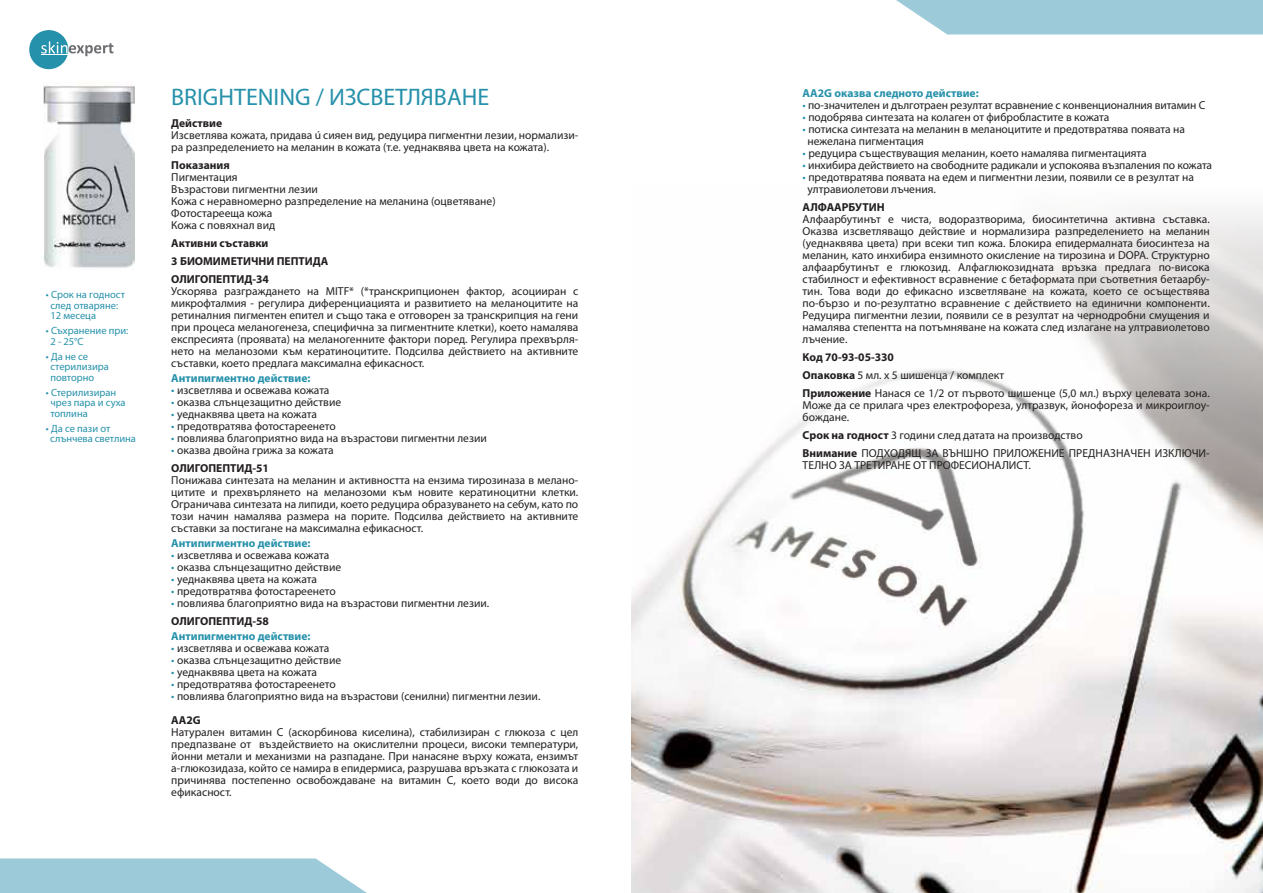
<style>
.page{position:relative;width:1263px;height:893px;background:#fff}
.page>*{position:absolute;margin:0;border:0;box-sizing:border-box;transform-origin:0 0}
.t1{font:24px "Myriad Pro";color:#2591aa}
.t2{font:11.55px/12px "Myriad Pro";color:#231f20}
.t3{font:700 11.55px "Myriad Pro";color:#2591aa}
.t4{font:700 11.55px/18px "Myriad Pro";color:#231f20}
.t5{font:10.5px/10.5px "Myriad Pro";color:#2591aa}
.s1{font-size:12px;color:#2591aa}
.s2{color:#2591aa}
.s3{font-weight:700}
</style>
<div class="page">
<img style="left:631px;top:711px;width:632px;height:182px">
<svg style="left:631px;top:210px;width:632px;height:501px"></svg>
<img style="left:44px;top:81px;width:90px;height:187px">
<div style="left:29px;top:30px;width:39px;height:39px;background:#2591aa;border-radius:50%"></div>
<svg style="left:41px;top:41px;width:72px;height:15px"></svg>
<svg style="left:0;top:858px;width:367px;height:35px;background:#a4cedc"></svg>
<svg style="left:896px;top:0;width:367px;height:35px;background:#a4cedc"></svg>
<p class="t5" style="left:50px;top:289px;width:76px;text-indent:-4px">• Срок на годност след отваряне:<br>12 месеца</p>
<p class="t5" style="left:50px;top:325px;width:80px;text-indent:-4px">• Съхранение при:<br>2 - 25°С</p>
<p class="t5" style="left:50px;top:351px;width:60px;text-indent:-4px">• Да не се стерилизира повторно</p>
<p class="t5" style="left:50px;top:387px;width:77px;text-indent:-4px">• Стерилизиран чрез пара и суха топлина</p>
<p class="t5" style="left:50px;top:423px;width:87px;text-indent:-4px">• Да се пази от слънчева светлина</p>
<h1 class="t1" style="left:171px;top:82px;width:319px">BRIGHTENING / ИЗСВЕТЛЯВАНЕ</h1>
<p class="t4" style="left:171px;top:113px;width:52px">Действие</p>
<p class="t2" style="left:171px;top:129px;width:409px">Изсветлява кожата, придава ú сияен вид, редуцира пигментни лезии, нормализи&shy;ра разпределението на меланин в кожата (т.е. уеднаквява цвета на кожата).</p>
<p class="t4" style="left:171px;top:155px;width:60px">Показания</p>
<p class="t2" style="left:171px;top:171px;width:326px">Пигментация<br>Възрастови пигментни лезии<br>Кожа с неравномерно разпределение на меланина (оцветяване)<br>Фотостарееща кожа<br>Кожа с повяхнал вид</p>
<p class="t4" style="left:171px;top:233px;width:159px">Активни съставки<br>3 БИОМИМЕТИЧНИ ПЕПТИДА<br>ОЛИГОПЕПТИД-34</p>
<p class="t2" style="left:171px;top:285px;width:409px;text-align:justify">Ускорява разграждането на MITF* (*транскрипционен фактор, асоцииран с микрофталмия - регулира диференциацията и развитието на меланоцитите на ретиналния пигментен епител и също така е отговорен за транскрипция на гени при процеса меланогенеза, специфична за пигментните клетки), което намалява експресията (проявата) на меланогенните фактори поред. Регулира прехвърля&shy;нето на меланозоми към кератиноцитите. Подсилва действието на активните съставки, което предлага максимална ефикасност.</p>
<p class="t3" style="left:171px;top:370px;width:141px">Антипигментно действие:</p>
<p class="t2" style="left:171px;top:384px;width:160px"><span class="s1">•</span> изсветлява и освежава кожата</p>
<p class="t2" style="left:171px;top:396px;width:171px"><span class="s2">•</span> оказва слънцезащитно действие</p>
<p class="t2" style="left:171px;top:408px;width:147px"><span class="s2">•</span> уеднаквява цвета на кожата</p>
<p class="t2" style="left:171px;top:420px;width:166px"><span class="s2">•</span> предотвратява фотостареенето</p>
<p class="t2" style="left:171px;top:432px;width:317px"><span class="s2">•</span> повлиява благоприятно вида на възрастови пигментни лезии</p>
<p class="t2" style="left:171px;top:441px;width:164px;line-height:18px"><span class="s2">•</span> оказва двойна грижа за кожата<br><span class="s3">ОЛИГОПЕПТИД-51</span></p>
<p class="t2" style="left:171px;top:474px;width:409px;text-align:justify">Понижава синтезата на меланин и активността на ензима тирозиназа в мелано&shy;цитите и прехвърлянето на меланозоми към новите кератиноцитни клетки.<br>Ограничава синтезата на липиди, което редуцира образуването на себум, като по този начин намалява размера на порите. Подсилва действието на активните съставки за постигане на максимална ефикасност.</p>
<p class="t3" style="left:171px;top:535px;width:141px">Антипигментно действие:</p>
<p class="t2" style="left:171px;top:549px;width:160px"><span class="s2">•</span> изсветлява и освежава кожата</p>
<p class="t2" style="left:171px;top:561px;width:171px"><span class="s2">•</span> оказва слънцезащитно действие</p>
<p class="t2" style="left:171px;top:573px;width:147px"><span class="s2">•</span> уеднаквява цвета на кожата</p>
<p class="t2" style="left:171px;top:585px;width:166px"><span class="s2">•</span> предотвратява фотостареенето</p>
<p class="t2" style="left:171px;top:594px;width:319px;line-height:18px"><span class="s2">•</span> повлиява благоприятно вида на възрастови пигментни лезии.<br><span class="s3">ОЛИГОПЕПТИД-58</span></p>
<p class="t3" style="left:171px;top:628px;width:141px">Антипигментно действие:</p>
<p class="t2" style="left:171px;top:642px;width:160px"><span class="s2">•</span> изсветлява и освежава кожата</p>
<p class="t2" style="left:171px;top:654px;width:171px"><span class="s2">•</span> оказва слънцезащитно действие</p>
<p class="t2" style="left:171px;top:666px;width:147px"><span class="s2">•</span> уеднаквява цвета на кожата</p>
<p class="t2" style="left:171px;top:678px;width:166px"><span class="s2">•</span> предотвратява фотостареенето</p>
<p class="t2" style="left:171px;top:684px;width:371px;line-height:24px"><span class="s2">•</span> повлиява благоприятно вида на възрастови (сенилни) пигментни лезии.<br><span class="s3">AA2G</span></p>
<p class="t2" style="left:171px;top:726px;width:409px;text-align:justify">Натурален витамин С (аскорбинова киселина), стабилизиран с глюкоза с цел предпазване от въздействието на окислителни процеси, високи температури, йонни метали и механизми на разпадане. При нанасяне върху кожата, ензимът а-глюкозидаза, който се намира в епидермиса, разрушава връзката с глюкозата и причинява постепенно освобождаване на витамин С, което води до висока ефикасност.</p>
<p class="t3" style="left:803px;top:85px;width:178px">AA2G оказва следното действие:</p>
<p class="t2" style="left:803px;top:99px;width:404px"><span class="s2">•</span> по-значителен и дълготраен резултат всравнение с конвенционалния витамин С</p>
<p class="t2" style="left:803px;top:111px;width:308px"><span class="s2">•</span> подобрява синтезата на колаген от фибробластите в кожата</p>
<p class="t2" style="left:807px;top:123px;width:379px;text-indent:-5px"><span class="s2">•</span> потиска синтезата на меланин в меланоцитите и предотвратява появата на нежелана пигментация</p>
<p class="t2" style="left:803px;top:147px;width:346px"><span class="s2">•</span> редуцира съществуващия меланин, което намалява пигментацията</p>
<p class="t2" style="left:803px;top:159px;width:411px"><span class="s2">•</span> инхибира действието на свободните радикали и успокоява възпаления по кожата</p>
<p class="t2" style="left:807px;top:171px;width:388px;text-indent:-5px"><span class="s2">•</span> предотвратява появата на едем и пигментни лезии, появили се в резултат на ултравиолетови лъчения.</p>
<p class="t4" style="left:803px;top:197px;width:83px">АЛФААРБУТИН</p>
<p class="t2" style="left:803px;top:213px;width:409px;text-align:justify">Алфаарбутинът е чиста, водоразтворима, биосинтетична активна съставка.<br>Оказва изсветляващо действие и нормализира разпределението на меланин (уеднаквява цвета) при всеки тип кожа. Блокира епидермалната биосинтеза на меланин, като инхибира ензимното окисление на тирозина и DOPA. Структурно алфаарбутинът е глюкозид. Алфаглюкозидната връзка предлага по-висока стабилност и ефективност всравнение с бетаформата при съответния бетаарбу&shy;тин. Това води до ефикасно изсветляване на кожата, което се осъществява по-бързо и по-резултатно всравнение с действието на единични компоненти.<br>Редуцира пигментни лезии, появили се в резултат на чернодробни смущения и намалява степентта на потъмняване на кожата след излагане на ултравиолетово лъчение.</p>
<p class="t2" style="left:803px;top:348px;width:409px;line-height:18px"><span class="s3">Код 70-93-05-330<br>Опаковка</span> 5 мл. х 5 шишенца / комплект<br><span class="s3">Приложение</span> Нанася се 1/2 от първото шишенце (5,0 мл.) върху целевата зона.</p>
<p class="t2" style="left:803px;top:398px;width:409px">Може да се прилага чрез електрофореза, ултразвук, йонофореза и микроиглоу&shy;бождане.</p>
<p class="t2" style="left:803px;top:425px;width:409px;line-height:18px"><span class="s3">Срок на годност</span> 3 години след датата на производство<br><span class="s3">Внимание</span> ПОДХОДЯЩ ЗА ВЪНШНО ПРИЛОЖЕНИЕ ПРЕДНАЗНАЧЕН ИЗКЛЮЧИ-</p>
<p class="t2" style="left:803px;top:458px;width:230px">ТЕЛНО ЗА ТРЕТИРАНЕ ОТ ПРОФЕСИОНАЛИСТ.</p>
</div>
